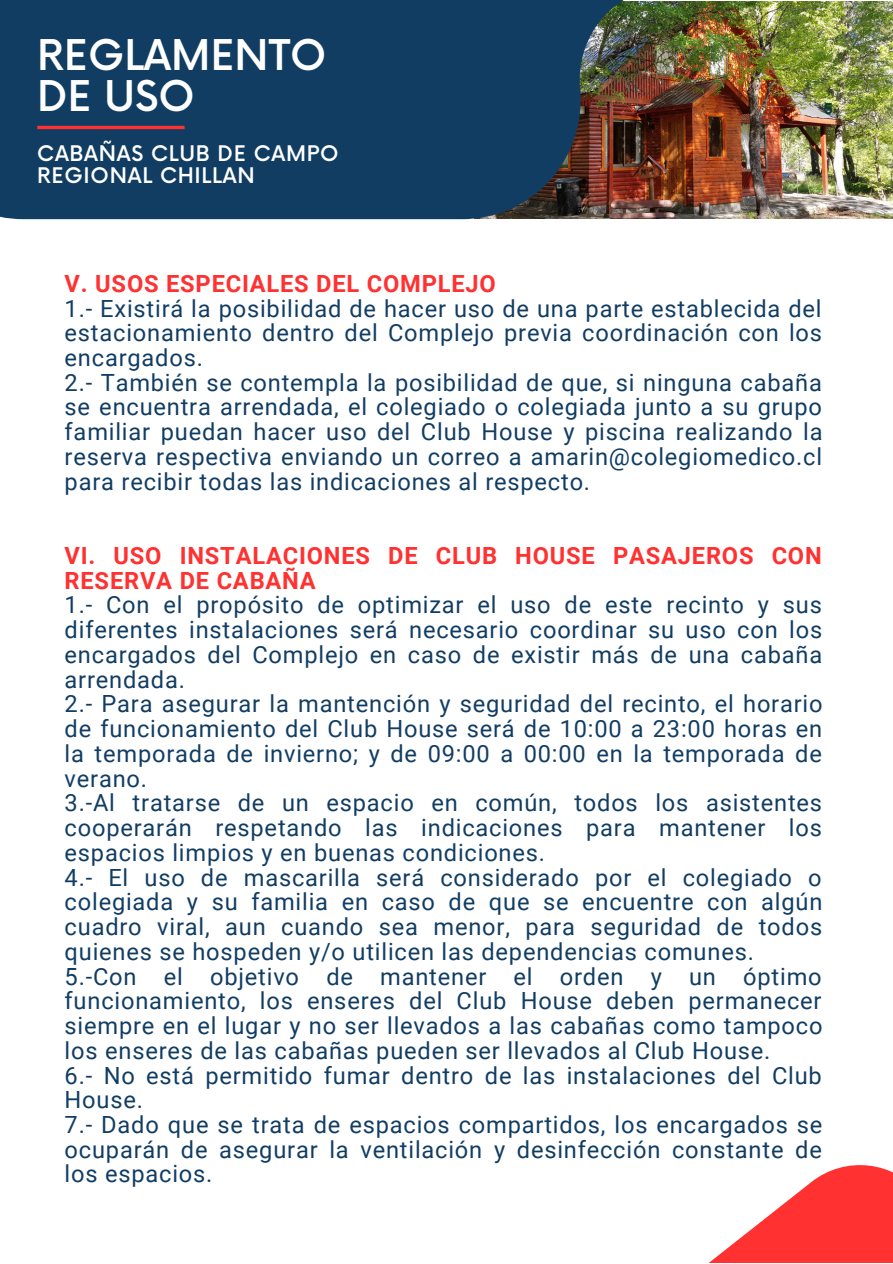
<style>
.page{position:relative;width:893px;height:1264px;background:#fff}
.page>*{position:absolute;margin:0;border:0;box-sizing:border-box;transform-origin:0 0}
.t1{font:500 41.25px/40.7px "Now";color:#fff}
.t2{font:23.7px/24.8px "Roboto";letter-spacing:.035em;color:#123d63;text-align:justify}
.t3{font:700 23.7px/24.8px "Roboto";letter-spacing:.035em;color:#ff3131}
.t4{font:500 21px/22.5px "Now";letter-spacing:.035em;color:#fff}
.t5{font:700 15px "Inter";color:#063b39}
</style>
<div class="page">
<img style="left:0;top:0;width:892px;height:219px">
<hr style="left:37px;top:126px;width:147px;height:3px;background:#ff3131">
<svg style="left:710px;top:1165px;width:182px;height:97px;fill:#ff3131"></svg>
<p class="t1" style="left:37px;top:38px;width:291px">REGLAMENTO<br>DE USO</p>
<p class="t4" style="left:37px;top:143px;width:303px">CABAÑAS CLUB DE CAMPO<br>REGIONAL CHILLAN</p>
<p class="t5" style="left:823px;top:100px;width:11px">5</p>
<p class="t3" style="left:65px;top:271px;width:433px">V. USOS ESPECIALES DEL COMPLEJO</p>
<p class="t2" style="left:65px;top:296px;width:758px">1.- Existirá la posibilidad de hacer uso de una parte establecida del estacionamiento dentro del Complejo previa coordinación con los encargados.</p>
<p class="t2" style="left:65px;top:370px;width:759px">2.- También se contempla la posibilidad de que, si ninguna cabaña se encuentra arrendada, el colegiado o colegiada junto a su grupo familiar puedan hacer uso del Club House y piscina realizando la reserva respectiva enviando un correo a amarin@colegiomedico.cl para recibir todas las indicaciones al respecto.</p>
<p class="t3" style="left:65px;top:543px;width:758px">VI. USO INSTALACIONES DE CLUB HOUSE PASAJEROS CON<br>RESERVA DE CABAÑA</p>
<p class="t2" style="left:65px;top:593px;width:759px">1.- Con el propósito de optimizar el uso de este recinto y sus diferentes instalaciones será necesario coordinar su uso con los encargados del Complejo en caso de existir más de una cabaña arrendada.</p>
<p class="t2" style="left:65px;top:692px;width:759px">2.- Para asegurar la mantención y seguridad del recinto, el horario de funcionamiento del Club House será de 10:00 a 23:00 horas en la temporada de invierno; y de 09:00 a 00:00 en la temporada de verano.</p>
<p class="t2" style="left:65px;top:790px;width:758px">3.-Al tratarse de un espacio en común, todos los asistentes cooperarán respetando las indicaciones para mantener los espacios limpios y en buenas condiciones.</p>
<p class="t2" style="left:65px;top:865px;width:759px">4.- El uso de mascarilla será considerado por el colegiado o colegiada y su familia en caso de que se encuentre con algún cuadro viral, aun cuando sea menor, para seguridad de todos quienes se hospeden y/o utilicen las dependencias comunes.</p>
<p class="t2" style="left:65px;top:964px;width:759px">5.-Con el objetivo de mantener el orden y un óptimo funcionamiento, los enseres del Club House deben permanecer siempre en el lugar y no ser llevados a las cabañas como tampoco los enseres de las cabañas pueden ser llevados al Club House.</p>
<p class="t2" style="left:65px;top:1063px;width:758px">6.- No está permitido fumar dentro de las instalaciones del Club<br>House.</p>
<p class="t2" style="left:65px;top:1112px;width:759px">7.- Dado que se trata de espacios compartidos, los encargados se ocuparán de asegurar la ventilación y desinfección constante de los espacios.</p>
</div>
